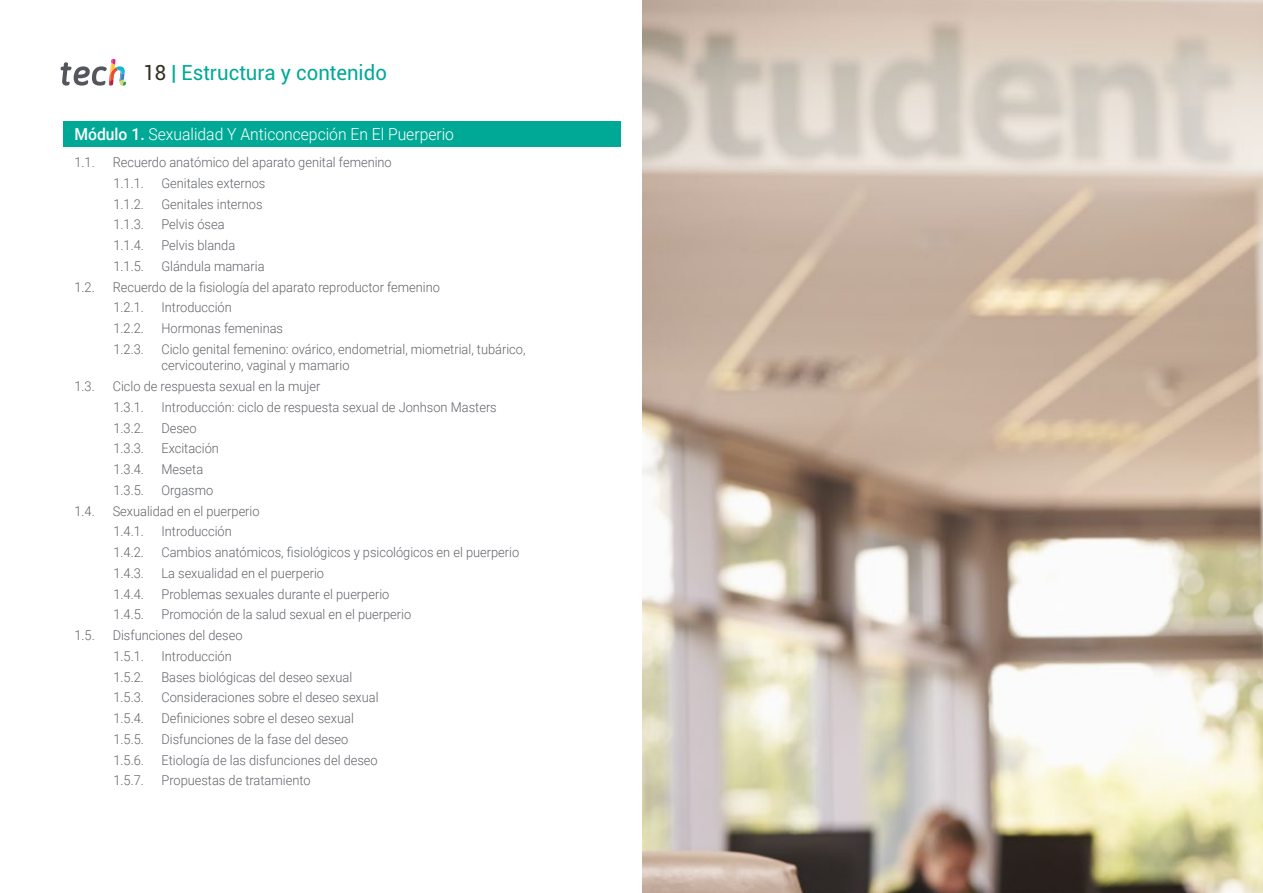
<style>
.page{position:relative;width:1263px;height:893px;background:#fff}
.page>*{position:absolute;margin:0;border:0;box-sizing:border-box;transform-origin:0 0}
.t1{font:21px "Roboto";color:#00a996}
.t2{font:300 16.5px "Roboto";color:#fff;scale:.95 1}
.t3{font:300 13.5px/20.7px "Roboto";color:#61646a;scale:.95 1}
.s1{color:#312e20}
.s2{font-weight:500}
</style>
<div class="page">
<img style="left:642px;top:0;width:621px;height:893px">
<div style="left:63px;top:121px;width:558px;height:25px;background:#00a996"></div>
<svg style="left:61px;top:59px;width:65px;height:27px"></svg>
<h1 class="t1" style="left:144px;top:57px;width:245px"><span class="s1">18</span> | Estructura y contenido</h1>
<p class="t2" style="left:74px;top:123px;width:401px"><span class="s2">Módulo 1.</span> Sexualidad Y Anticoncepción En El Puerperio</p>
<p class="t3" style="left:74px;top:151px;width:23px">1.1.</p>
<p class="t3" style="left:113px;top:151px;width:295px">Recuerdo anatómico del aparato genital femenino<br>1.1.1.</p>
<p class="t3" style="left:161px;top:172px;width:111px">Genitales externos</p>
<p class="t3" style="left:113px;top:193px;width:34px">1.1.2.</p>
<p class="t3" style="left:161px;top:193px;width:108px">Genitales internos</p>
<p class="t3" style="left:113px;top:214px;width:34px">1.1.3.</p>
<p class="t3" style="left:161px;top:214px;width:68px">Pelvis ósea</p>
<p class="t3" style="left:113px;top:234px;width:34px">1.1.4.</p>
<p class="t3" style="left:161px;top:234px;width:79px">Pelvis blanda</p>
<p class="t3" style="left:113px;top:255px;width:34px">1.1.5.</p>
<p class="t3" style="left:161px;top:255px;width:110px">Glándula mamaria</p>
<p class="t3" style="left:74px;top:276px;width:23px">1.2.</p>
<p class="t3" style="left:113px;top:276px;width:346px">Recuerdo de la fisiología del aparato reproductor femenino<br>1.2.1.</p>
<p class="t3" style="left:161px;top:297px;width:76px">Introducción</p>
<p class="t3" style="left:113px;top:317px;width:34px">1.2.2.</p>
<p class="t3" style="left:161px;top:317px;width:130px">Hormonas femeninas</p>
<p class="t3" style="left:113px;top:338px;width:34px">1.2.3.</p>
<p class="t3" style="left:161px;top:340px;width:385px;line-height:16.5px">Ciclo genital femenino: ovárico, endometrial, miometrial, tubárico, cervicouterino, vaginal y mamario</p>
<p class="t3" style="left:74px;top:375px;width:23px">1.3.</p>
<p class="t3" style="left:113px;top:375px;width:220px">Ciclo de respuesta sexual en la mujer<br>1.3.1.</p>
<p class="t3" style="left:161px;top:396px;width:354px">Introducción: ciclo de respuesta sexual de Jonhson Masters</p>
<p class="t3" style="left:113px;top:417px;width:34px">1.3.2.</p>
<p class="t3" style="left:161px;top:417px;width:39px">Deseo</p>
<p class="t3" style="left:113px;top:438px;width:34px">1.3.3.</p>
<p class="t3" style="left:161px;top:438px;width:62px">Excitación</p>
<p class="t3" style="left:113px;top:458px;width:34px">1.3.4.</p>
<p class="t3" style="left:161px;top:458px;width:46px">Meseta</p>
<p class="t3" style="left:113px;top:479px;width:34px">1.3.5.</p>
<p class="t3" style="left:161px;top:479px;width:56px">Orgasmo</p>
<p class="t3" style="left:74px;top:500px;width:23px">1.4.</p>
<p class="t3" style="left:113px;top:500px;width:156px">Sexualidad en el puerperio<br>1.4.1.</p>
<p class="t3" style="left:161px;top:521px;width:76px">Introducción</p>
<p class="t3" style="left:113px;top:541px;width:34px">1.4.2.</p>
<p class="t3" style="left:161px;top:541px;width:378px">Cambios anatómicos, fisiológicos y psicológicos en el puerperio</p>
<p class="t3" style="left:113px;top:562px;width:34px">1.4.3.</p>
<p class="t3" style="left:161px;top:562px;width:173px">La sexualidad en el puerperio</p>
<p class="t3" style="left:113px;top:583px;width:34px">1.4.4.</p>
<p class="t3" style="left:161px;top:583px;width:241px">Problemas sexuales durante el puerperio</p>
<p class="t3" style="left:113px;top:604px;width:34px">1.4.5.</p>
<p class="t3" style="left:161px;top:604px;width:264px">Promoción de la salud sexual en el puerperio</p>
<p class="t3" style="left:74px;top:624px;width:23px">1.5.</p>
<p class="t3" style="left:113px;top:624px;width:138px">Disfunciones del deseo<br>1.5.1.</p>
<p class="t3" style="left:161px;top:645px;width:76px">Introducción</p>
<p class="t3" style="left:113px;top:666px;width:34px">1.5.2.</p>
<p class="t3" style="left:161px;top:666px;width:202px">Bases biológicas del deseo sexual</p>
<p class="t3" style="left:113px;top:687px;width:34px">1.5.3.</p>
<p class="t3" style="left:161px;top:687px;width:230px">Consideraciones sobre el deseo sexual</p>
<p class="t3" style="left:113px;top:707px;width:34px">1.5.4.</p>
<p class="t3" style="left:161px;top:707px;width:204px">Definiciones sobre el deseo sexual</p>
<p class="t3" style="left:113px;top:728px;width:34px">1.5.5.</p>
<p class="t3" style="left:161px;top:728px;width:198px">Disfunciones de la fase del deseo</p>
<p class="t3" style="left:113px;top:749px;width:34px">1.5.6.</p>
<p class="t3" style="left:161px;top:749px;width:229px">Etiología de las disfunciones del deseo</p>
<p class="t3" style="left:113px;top:770px;width:34px">1.5.7.</p>
<p class="t3" style="left:161px;top:770px;width:158px">Propuestas de tratamiento</p>
</div>
